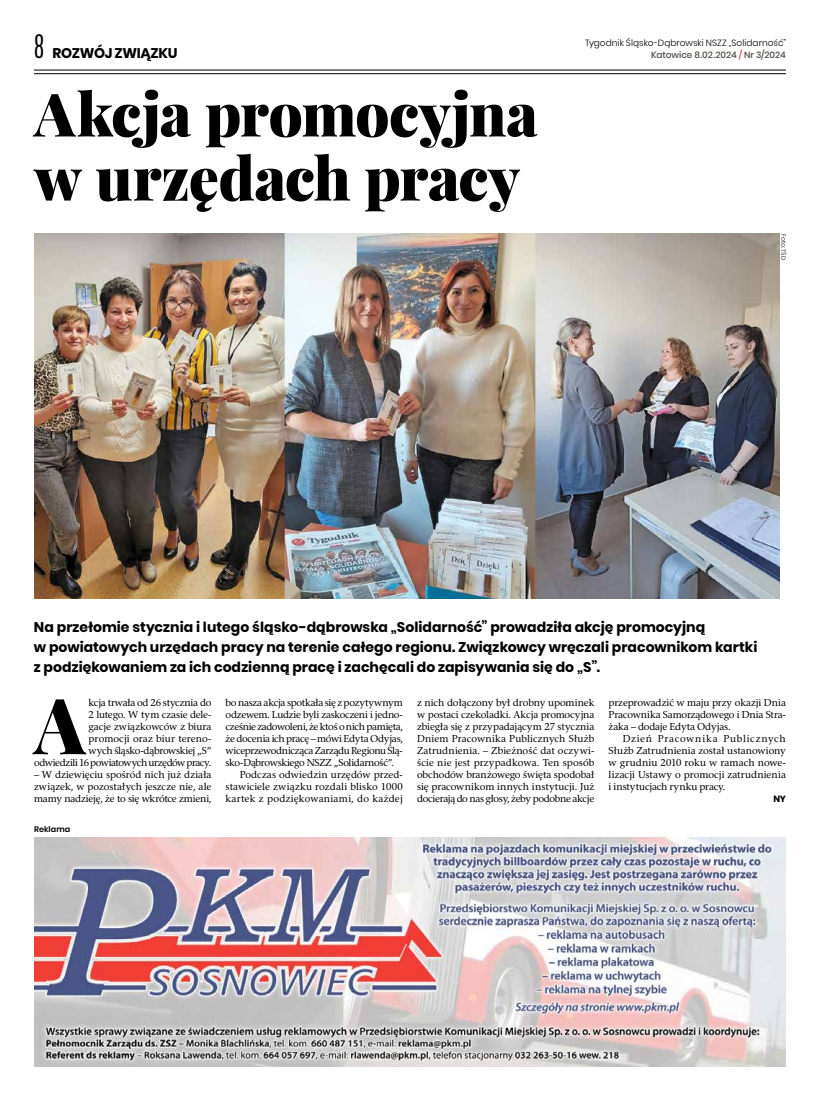
<style>
.page{position:relative;width:820px;height:1106px;background:#fff}
.page>*{position:absolute;margin:0;border:0;box-sizing:border-box;transform-origin:0 0}
.t1{font:900 77.7px "Playfair Display";color:#000;scale:.96 1}
.t2{font:900 60px/64px "Playfair Display";letter-spacing:-.01em;color:#000}
.t3{font:700 14px/20px "Poppins";color:#000}
.t4{font:10px/12px "Rashel EFN";letter-spacing:-.02em;color:#000;text-align:justify}
.t5{font:10px "Rashel EFN";letter-spacing:.015em;color:#000}
.t6{font:10px "Rashel EFN";letter-spacing:.02em;color:#000}
.t7{font:10px "Rashel EFN";letter-spacing:.01em;color:#000}
.t8{font:300 9px "Poppins";color:#000}
.t9{font:500 9px "Poppins";color:#4f4a46}
.t10{font:700 9px "Poppins";color:#000}
.t11{font:600 8px "Poppins";letter-spacing:.01em;color:#000}
.t12{font:300 6px "Poppins";letter-spacing:.005em;color:#000}
.s1{font-family:"Antonio";font-weight:300;font-size:27px}
.s2{color:#f13c3c}
</style>
<div class="page">
<hr style="left:34px;top:70px;width:751px;height:1px;background:#000">
<hr style="left:34px;top:73px;width:751px;height:1px;background:#000">
<img style="left:34px;top:838px;width:751px;height:228px">
<img style="left:34px;top:234px;width:745px;height:364px">
<h3 class="t3" style="left:34px;top:43px;width:30px"><span class="s1">8</span> rozw</h3>
<h3 class="t3" style="left:94px;top:43px;width:30px">ój zwi</h3>
<h3 class="t3" style="left:141px;top:43px;width:20px">ązku</h3>
<p class="t9" style="left:651px;top:50px;width:136px">Katowice 8.02.2024 <span class="s2">/</span> Nr 3/2024</p>
<p class="t8" style="left:585px;top:38px;width:202px">Tygodnik Śląsko-Dąbrowski NSZZ „Solidarność”</p>
<h2 class="t2" style="left:34px;top:81px;width:505px">Akcja promocyjna w urzędach pracy</h2>
<p class="t12" style="left:786px;top:234px;width:28px;rotate:90deg">Foto: TŚD</p>
<p class="t3" style="left:34px;top:617px;width:724px">Na przełomie stycznia i lutego śląsko-dąbrowska „Solidarność” prowadziła akcję promocyjną<br>w powiatowych urzędach pracy na terenie całego regionu. Związkowcy wręczali pracownikom kartki z podziękowaniem za ich codzienną pracę i zachęcali do zapisywania się do „S”.</p>
<p class="t4" style="left:34px;top:696px;width:179px;text-align:right">kcja trwała od 26 stycznia do<br>2 lutego. W tym czasie dele-<br>gacje związkowców z biura<br>promocji oraz biur tereno-<br>wych śląsko-dąbrowskiej „S”<br>odwiedzili 16 powiatowych urzędów pracy.</p>
<p class="t4" style="left:34px;top:768px;width:179px">– W dziewięciu spośród nich już działa związek, w pozostałych jeszcze nie, ale mamy nadzieję, że to się wkrótce zmieni,</p>
<h1 class="t1" style="left:34px;top:675px;width:55px">A</h1>
<p class="t11" style="left:34px;top:824px;width:38px">Reklama</p>
<p class="t4" style="left:225px;top:696px;width:179px">bo nasza akcja spotkała się z pozytywnym</p>
<p class="t4" style="left:225px;top:708px;width:179px">odzewem. Ludzie byli zaskoczeni i jedno-</p>
<p class="t4" style="left:225px;top:720px;width:179px">cześnie zadowoleni, że ktoś o nich pamięta,</p>
<p class="t4" style="left:225px;top:732px;width:179px">że docenia ich pracę – mówi Edyta Odyjas,</p>
<p class="t4" style="left:225px;top:744px;width:179px">wiceprzewodnicząca Zarządu Regionu Ślą-</p>
<p class="t4" style="left:225px;top:756px;width:170px">sko-Dąbrowskiego NSZZ „Solidarność”.</p>
<p class="t7" style="left:240px;top:768px;width:164px">Podczas odwiedzin urzędów przed-</p>
<p class="t5" style="left:225px;top:780px;width:179px">stawiciele związku rozdali blisko 1000</p>
<p class="t6" style="left:225px;top:792px;width:179px">kartek z podziękowaniami, do każdej</p>
<p class="t4" style="left:417px;top:696px;width:179px">z nich dołączony był drobny upominek w postaci czekoladki. Akcja promocyjna zbiegła się z przypadającym 27 stycznia Dniem Pracownika Publicznych Służb Zatrudnienia. – Zbieżność dat oczywi&shy;ście nie jest przypadkowa. Ten sposób obchodów branżowego święta spodobał się pracownikom innych instytucji. Już docierają do nas głosy, żeby podobne akcje</p>
<p class="t4" style="left:608px;top:696px;width:179px">przeprowadzić w maju przy okazji Dnia Pracownika Samorządowego i Dnia Stra&shy;żaka – dodaje Edyta Odyjas.</p>
<p class="t4" style="left:608px;top:732px;width:179px;text-indent:14px">Dzień Pracownika Publicznych Służb Zatrudnienia został ustanowiony w grudniu 2010 roku w ramach nowe&shy;lizacji Ustawy o promocji zatrudnienia i instytucjach rynku pracy.</p>
<p class="t10" style="left:773px;top:794px;width:14px">NY</p>
</div>
